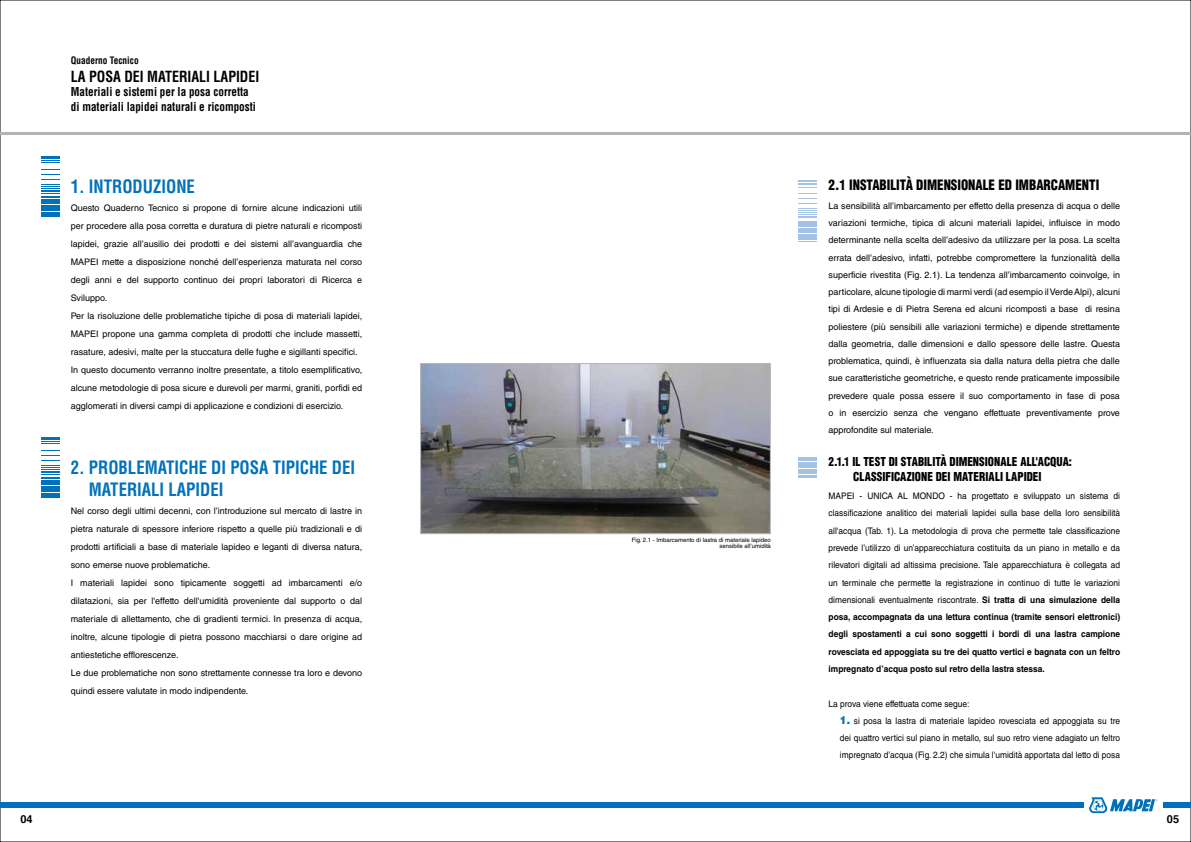
<style>
.page{position:relative;width:1191px;height:842px;background:#fff}
.page>*{position:absolute;margin:0;border:0;box-sizing:border-box;transform-origin:0 0}
.t1{font:700 condensed 18px/21.6px "Helvetica LT Std";color:#0072ba;scale:.93 1}
.t2{font:700 condensed 15px "Helvetica LT Std";color:#000;scale:.93 1}
.t3{font:900 condensed 14px "Helvetica LT Std";color:#000;scale:.93 1}
.t4{font:900 condensed 12px "Helvetica LT Std";color:#000;scale:.93 1}
.t5{font:700 condensed 12px/14.4px "Helvetica LT Std";color:#000;scale:.93 1}
.t6{font:700 11px "Helvetica";color:#000}
.t7{font:700 condensed 10px "Helvetica LT Std";color:#000;scale:.93 1}
.t8{font:9px/18px "Helvetica LT Std";color:#000}
.t9{font:9px/17.3px "Helvetica LT Std";color:#000;text-align:justify;scale:.93 1}
.t10{font:6px/6px "Helvetica LT Std";color:#000;text-align:right}
.s1{font-weight:700}
.s2{font-weight:900;font-size:11px;color:#0072ba}
</style>
<div class="page">
<svg style="left:1089px;top:797px;width:68px;height:16px"></svg>
<div style="left:0;top:802px;width:1083px;height:6px;background:#0071b9"></div>
<div style="left:1163px;top:802px;width:28px;height:6px;background:#0071b9"></div>
<hr style="left:0;top:133px;width:1191px;height:2px;background:#b1b3b4">
<svg style="left:41px;top:169px;width:19px;height:48px"></svg>
<svg style="left:41px;top:156px;width:19px;height:7px"></svg>
<svg style="left:798px;top:180px;width:19px;height:62px"></svg>
<svg style="left:420px;top:363px;width:351px;height:172px;background:#818184"></svg>
<svg style="left:41px;top:450px;width:19px;height:48px"></svg>
<svg style="left:41px;top:437px;width:19px;height:7px"></svg>
<svg style="left:798px;top:457px;width:19px;height:21px"></svg>
<p class="t7" style="left:71px;top:54px;width:74px">Quaderno Tecnico</p>
<h2 class="t2" style="left:71px;top:67px;width:204px">LA POSA DEI MATERIALI LAPIDEI</h2>
<h3 class="t5" style="left:71px;top:85px;width:201px">Materiali e sistemi per la posa corretta di materiali lapidei naturali e ricomposti</h3>
<h1 class="t1" style="left:71px;top:176px;width:135px">1. INTRODUZIONE</h1>
<p class="t8" style="left:71px;top:199px;width:293px;text-align:justify">Questo Quaderno Tecnico si propone di fornire alcune indicazioni utili per procedere alla posa corretta e duratura di pietre naturali e ricomposti lapidei, grazie all’ausilio dei prodotti e dei sistemi all’avanguardia che MAPE</p>
<p class="t8" style="left:71px;top:253px;width:293px;text-indent:26px">I mette a disposizione nonché dell’esperienza maturata nel corso degli anni e del supporto continuo dei propri laboratori di Ricerca e Sviluppo.<br>Per la risoluzione delle problematiche tipiche di posa di materiali lapidei, MAPE</p>
<p class="t8" style="left:71px;top:325px;width:293px;text-indent:25px">I propone una gamma completa di prodotti che include massetti, rasature, adesivi, malte per la stuccatura delle fughe e sigillanti specifici.<br>In questo documento verranno inoltre presentate, a titolo esemplificativo, alcune metodologie di posa sicure e durevoli per marmi, graniti, porfidi ed agglomerati in diversi campi di applicazione e condizioni di esercizio.</p>
<h1 class="t1" style="left:89px;top:457px;width:288px;text-indent:-18px">2. PROBLEMATICHE DI POSA TIPICHE DEI<br>MATERIALI LAPIDEI</h1>
<p class="t8" style="left:71px;top:501px;width:293px">Nel corso degli ultimi decenni, con l’introduzione sul mercato di lastre in pietra naturale di spessore inferiore rispetto a quelle più tradizionali e di prodotti artificiali a base di materiale lapideo e leganti di diversa natura, sono emerse nuove problematiche.<br>I materiali lapidei sono tipicamente soggetti ad imbarcamenti e/o dilatazioni, sia per l'effetto dell'umidità proveniente dal supporto o dal materiale di allettamento, che di gradienti termici. In presenza di acqua, inoltre, alcune tipologie di pietra possono macchiarsi o dare origine ad antiestetiche efflorescenze.<br>Le due problematiche non sono strettamente connesse tra loro e devono quindi essere valutate in modo indipendente.</p>
<p class="t6" style="left:20px;top:810px;width:14px">04</p>
<p class="t10" style="left:632px;top:536px;width:141px">Fig. 2.1 - Imbarcamento di lastra di materiale lapideo sensibile all'umidità</p>
<h3 class="t3" style="left:828px;top:176px;width:293px">2.1 INSTABILITÀ DIMENSIONALE ED IMBARCAMENTI</h3>
<p class="t8" style="left:828px;top:197px;width:293px;line-height:17.3px;text-align:justify">La sensibilità all’imbarcamento per effetto della presenza di acqua o delle variazioni termiche, tipica di alcuni materiali lapidei, influisce in modo determinante nella scelta dell’adesivo da utilizzare per la posa. La scelta errata dell’adesivo, infatti, potrebbe compromettere la funzionalità della superficie rivestita (Fig. 2.1). La tendenza all’imbarcamento coinvolge, in particolare, alcune tipologie di marmi verdi (ad esempio ilVerde Alpi), alcuni tipi di Ardesie e di Pietra Serena ed alcuni ricomposti a base di resina poliestere (più sensibili alle variazioni termiche) e dipende strettamente dalla geometria, dalle dimensioni e dallo spessore delle lastre. Questa problematica, quindi, è influenzata sia dalla natura della pietra che dalle sue caratteristiche geometriche, e questo rende praticamente impossibile prevedere quale possa essere il suo comportamento in fase di posa o in esercizio senza che vengano effettuate preventivamente prove approfondite sul materiale.</p>
<h3 class="t4" style="left:828px;top:454px;width:45px">2.1.1 IL TEST</h3>
<h3 class="t4" style="left:888px;top:454px;width:20px">DI STABILITÀ</h3>
<h3 class="t4" style="left:949px;top:454px;width:8px">DIMENSIONALE</h3>
<h3 class="t4" style="left:1020px;top:454px;width:57px">ALL'ACQUA:</h3>
<h3 class="t4" style="left:853px;top:469px;width:7px">CLASSI</h3>
<h3 class="t4" style="left:885px;top:469px;width:35px">FICAZIONE</h3>
<h3 class="t4" style="left:935px;top:469px;width:26px">DEI MATERIALI</h3>
<h3 class="t4" style="left:1006px;top:469px;width:25px">LAPIDEI</h3>
<p class="t9" style="left:828px;top:487px;width:8px">MAPE</p>
<p class="t9" style="left:852px;top:487px;width:45px">I - UNICAALMONDO</p>
<p class="t9" style="left:828px;top:487px;width:315px;text-indent:121px">- ha progettato e sviluppato un sistema di classificazione analitico dei materiali lapidei sulla base della loro sensibilità all'acqua (Tab. 1). La metodologia di prova che permette tale classificazione prevede l’utilizzo di un’apparecchiatura costituita da un piano in metallo e da rilevatori digitali ad altissima precisione. Tale apparecchiatura è collegata ad un terminale che permette la registrazione in continuo di tutte le variazioni dimensionali eventualmente riscontrate. <span class="s1">Si tratta di una simulazione della posa, accompagnata da una lettura continua (tramite sensori elettronici) degli spostamenti a cui sono soggetti i bordi di una lastra campione rovesciata ed appoggiata su tre dei quatto vertici e bagnata con un feltro impregnato d’acqua posto sul retro della lastra stessa.</span></p>
<p class="t9" style="left:828px;top:695px;width:153px">La prova viene effettuata come segue:</p>
<p class="t9" style="left:840px;top:712px;width:303px"><span class="s2">1.</span> si posa la lastra di materiale lapideo rovesciata ed appoggiata su tre dei quattro vertici sul piano in metallo, sul suo retro viene adagiato un feltro impregnato d’acqua (Fig. 2.2) che simula l'umidità apportata dal letto di posa</p>
<p class="t6" style="left:1166px;top:810px;width:14px">05</p>
</div>
